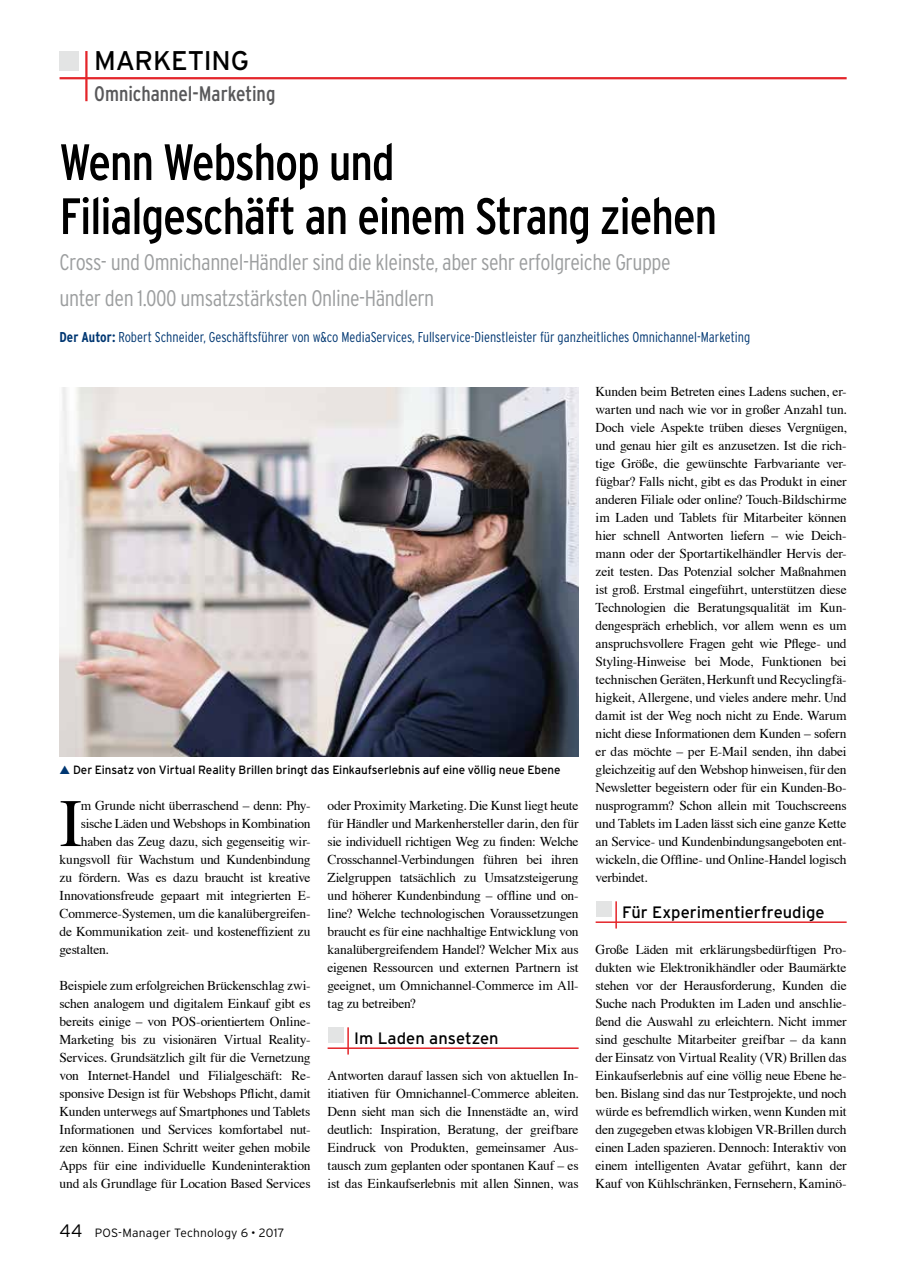
<style>
.page{position:relative;width:913px;height:1263px;background:#fff}
.page>*{position:absolute;margin:0;border:0;box-sizing:border-box;transform-origin:0 0}
.t1{font:67.95px "Times";color:#000}
.t2{font:condensed 51px/54px "Interstate";letter-spacing:-.02em;color:#000}
.t3{font:27px "Interstate";letter-spacing:-.01em;color:#000}
.t4{font:300 condensed 22.5px/36px "Interstate";letter-spacing:-.02em;color:#9c9e9f}
.t5{font:condensed 21px "Interstate";letter-spacing:-.005em;color:#58585a}
.t6{font:16.5px "Interstate";color:#000}
.t7{font:300 condensed 14.25px "Interstate";color:#003772}
.t8{font:13.5px/18px "Times";letter-spacing:-.015em;color:#000;text-align:justify}
.t9{font:12px "Interstate";letter-spacing:-.005em;color:#000}
.t10{font:300 12px "Interstate";letter-spacing:.015em;color:#000}
.s1{font-weight:700}
.s2{color:#003772}
.s3{font-size:18px}
</style>
<div class="page">
<hr style="left:60px;top:77px;width:786px;height:2px;background:#e4252a">
<hr style="left:85px;top:51px;width:2px;height:50px;background:#e4252a">
<div style="left:60px;top:51px;width:19px;height:19px;background:#e3e4e4"></div>
<hr style="left:327px;top:1047px;width:251px;height:2px;background:#e4252a">
<div style="left:327px;top:1027px;width:16px;height:16px;background:#e3e4e4"></div>
<hr style="left:347px;top:1027px;width:2px;height:27px;background:#e4252a">
<hr style="left:595px;top:921px;width:251px;height:2px;background:#e4252a">
<div style="left:595px;top:901px;width:16px;height:16px;background:#e3e4e4"></div>
<hr style="left:615px;top:901px;width:2px;height:27px;background:#e4252a">
<img style="left:60px;top:387px;width:518px;height:369px">
<h3 class="t3" style="left:94px;top:46px;width:156px">MARKETING</h3>
<h3 class="t5" style="left:94px;top:82px;width:183px">Omnichannel-Marketing</h3>
<h2 class="t2" style="left:60px;top:135px;width:659px">Wenn Webshop und<br>Filialgeschäft an einem Strang ziehen</h2>
<h3 class="t4" style="left:60px;top:244px;width:612px">Cross- und Omnichannel-Händler sind die kleinste, aber sehr erfolgreiche Gruppe unter den 1.000 umsatzstärksten Online-Händlern</h3>
<p class="t7" style="left:60px;top:329px;width:692px"><span class="s1">Der Autor:</span> Robert Schneider, Geschäftsführer von w&amp;co MediaServices, Fullservice-Dienstleister für ganzheitliches Omnichannel-Marketing</p>
<p class="t9" style="left:60px;top:763px;width:502px"><span class="s2">▲</span> Der Einsatz von Virtual Reality Brillen bringt das Einkaufserlebnis auf eine völlig neue Ebene</p>
<p class="t8" style="left:327px;top:795px;width:252px">oder Proximity Marketing. Die Kunst liegt heute für Händler und Markenhersteller darin, den für sie individuell richtigen Weg zu finden: Welche Crosschannel-Verbindungen führen bei ihren Zielgruppen tatsächlich zu Umsatzsteigerung und höherer Kundenbindung – offline und on&shy;line? Welche technologischen Voraussetzungen braucht es für eine nachhaltige Entwicklung von kanalübergreifendem Handel? Welcher Mix aus eigenen Ressourcen und externen Partnern ist geeignet, um Omnichannel-Commerce im All&shy;tag zu betreiben?</p>
<p class="t6" style="left:354px;top:1029px;width:146px">Im Laden ansetzen</p>
<p class="t8" style="left:327px;top:1065px;width:252px">Antworten darauf lassen sich von aktuellen In&shy;itiativen für Omnichannel-Commerce ableiten.<br>Denn sieht man sich die Innenstädte an, wird deutlich: Inspiration, Beratung, der greifbare Eindruck von Produkten, gemeinsamer Aus&shy;tausch zum geplanten oder spontanen Kauf – es ist das Einkaufserlebnis mit allen Sinnen, was</p>
<h1 class="t1" style="left:60px;top:760px;width:24px">I</h1>
<p class="t8" style="left:81px;top:795px;width:231px">m Grunde nicht überraschend – denn: Phy-</p>
<p class="t8" style="left:81px;top:813px;width:231px">sische Läden und Webshops in Kombination</p>
<p class="t8" style="left:81px;top:831px;width:231px">haben das Zeug dazu, sich gegenseitig wir-</p>
<p class="t8" style="left:60px;top:849px;width:252px">kungsvoll für Wachstum und Kundenbindung</p>
<p class="t8" style="left:60px;top:867px;width:252px">zu fördern. Was es dazu braucht ist kreative</p>
<p class="t8" style="left:60px;top:885px;width:252px">Innovationsfreude gepaart mit integrierten E-</p>
<p class="t8" style="left:60px;top:903px;width:252px">Commerce-Systemen, um die kanalübergreifen-</p>
<p class="t8" style="left:60px;top:921px;width:252px">de Kommunikation zeit- und kosteneffizient zu</p>
<p class="t8" style="left:60px;top:939px;width:51px">gestalten.</p>
<p class="t8" style="left:60px;top:975px;width:252px">Beispiele zum erfolgreichen Brückenschlag zwi&shy;schen analogem und digitalem Einkauf gibt es bereits einige – von POS-orientiertem Online-Marketing bis zu visionären Virtual Reality-Services. Grundsätzlich gilt für die Vernetzung von Internet-Handel und Filialgeschäft: Re&shy;sponsive Design ist für Webshops Pflicht, damit Kunden unterwegs auf Smartphones und Tablets Informationen und Services komfortabel nut&shy;zen können. Einen Schritt weiter gehen mobile Apps für eine individuelle Kundeninteraktion und als Grundlage für Location Based Services</p>
<p class="t10" style="left:60px;top:1226px;width:226px"><span class="s3">44</span> POS-Manager Technology 6 • 2017</p>
<p class="t8" style="left:595px;top:381px;width:252px">Kunden beim Betreten eines Ladens suchen, er&shy;warten und nach wie vor in großer Anzahl tun.<br>Doch viele Aspekte trüben dieses Vergnügen, und genau hier gilt es anzusetzen. Ist die rich&shy;tige Größe, die gewünschte Farbvariante ver&shy;fügbar? Falls nicht, gibt es das Produkt in einer anderen Filiale oder online? Touch-Bildschirme im Laden und Tablets für Mitarbeiter können hier schnell Antworten liefern – wie Deich&shy;mann oder der Sportartikelhändler Hervis der&shy;zeit testen. Das Potenzial solcher Maßnahmen ist groß. Erstmal eingeführt, unterstützen diese Technologien die Beratungsqualität im Kun&shy;dengespräch erheblich, vor allem wenn es um anspruchsvollere Fragen geht wie Pflege- und Styling-Hinweise bei Mode, Funktionen bei technischen Geräten, Herkunft und Recyclingfä&shy;higkeit, Allergene, und vieles andere mehr. Und damit ist der Weg noch nicht zu Ende. Warum nicht diese Informationen dem Kunden – sofern er das möchte – per E-Mail senden, ihn dabei gleichzeitig auf den Webshop hinweisen, für den Newsletter begeistern oder für ein Kunden-Bo&shy;nusprogramm? Schon allein mit Touchscreens und Tablets im Laden lässt sich eine ganze Kette an Service- und Kundenbindungsangeboten ent&shy;wickeln, die Offline- und Online-Handel logisch verbindet.</p>
<p class="t6" style="left:622px;top:903px;width:204px">Für Experimentierfreudige</p>
<p class="t8" style="left:595px;top:939px;width:252px">Große Läden mit erklärungsbedürftigen Pro&shy;dukten wie Elektronikhändler oder Baumärkte stehen vor der Herausforderung, Kunden die Suche nach Produkten im Laden und anschlie&shy;ßend die Auswahl zu erleichtern. Nicht immer sind geschulte Mitarbeiter greifbar – da kann der Einsatz von Virtual Reality (VR) Brillen das Einkaufserlebnis auf eine völlig neue Ebene he&shy;ben. Bislang sind das nur Testprojekte, und noch würde es befremdlich wirken, wenn Kunden mit den zugegeben etwas klobigen VR-Brillen durch einen Laden spazieren. Dennoch: Interaktiv von einem intelligenten Avatar geführt, kann der Kauf von Kühlschränken, Fernsehern, Kaminö-</p>
</div>
